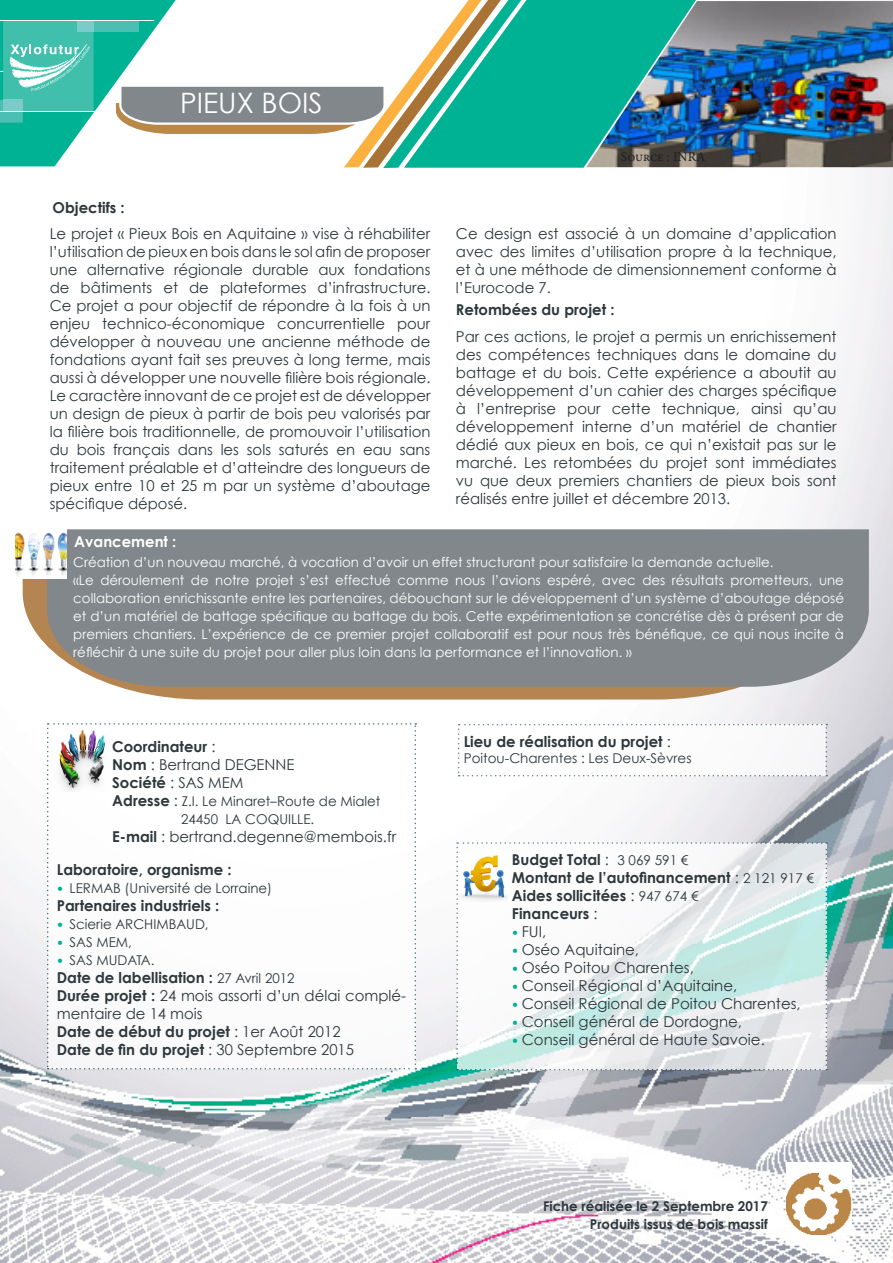
<style>
.page{position:relative;width:893px;height:1263px;background:#fff}
.page>*{position:absolute;margin:0;border:0;box-sizing:border-box;transform-origin:0 0}
.t1{font:28.2px "Century Gothic";color:#fff}
.t2{font:15px/18px "Century Gothic";color:#2d373c;text-align:justify}
.t3{font:700 15px "Century Gothic";color:#2d373c}
.t4{font:700 15px "Century Gothic";color:#fff}
.t5{font:13.5px/18px "Century Gothic";color:#fff;text-align:justify}
.t6{font:13.5px "Century Gothic";color:#2d373c}
.t7{font:700 13.5px "Century Gothic";color:#2d373c}
.t8{font:13.5px "Minion Pro";color:#231f20}
.s1{font-weight:400}
.s2{font-weight:700}
.s3{font-weight:700;font-size:15px}
.s4{font-size:15px}
.s5{font-family:"Calibri";color:#00b294}
.s6{font-weight:400;font-size:13.5px}
.s7{font-family:"Calibri";font-size:13.5px;color:#00b294}
</style>
<div class="page">
<img style="left:0;top:0;width:893px;height:1263px">
<div style="left:521px;top:0;width:175px;height:168px;background:#00b294"></div>
<svg style="left:0;top:0;width:521px;height:168px"></svg>
<img style="left:586px;top:1px;width:307px;height:167px">
<img style="left:787px;top:1162px;width:65px;height:72px">
<svg style="left:47px;top:723px;width:369px;height:346px"></svg>
<img style="left:51px;top:729px;width:61px;height:63px">
<svg style="left:456px;top:842px;width:371px;height:228px"></svg>
<img style="left:459px;top:852px;width:48px;height:51px">
<svg style="left:458px;top:724px;width:369px;height:52px"></svg>
<svg style="left:23px;top:579px;width:814px;height:120px;fill:#b58551"></svg>
<div style="left:47px;top:529px;width:822px;height:158px;background:#81878a"></div>
<img style="left:15px;top:524px;width:52px;height:55px">
<p class="t3" style="left:53px;top:198px;width:74px">Objectifs :</p>
<p class="t1" style="left:180px;top:85px;width:144px">PIEUX BOIS</p>
<p class="t8" style="left:621px;top:148px;width:86px">Source : INRA</p>
<p class="t2" style="left:50px;top:224px;width:382px">Le projet « Pieux Bois en Aquitaine » vise à réhabiliter l’utilisation de pieux en bois dans le sol afin de proposer une alternative régionale durable aux fondations de bâtiments et de plateformes d’infrastructure.<br>Ce projet a pour objectif de répondre à la fois à un enjeu technico-économique concurrentielle pour développer à nouveau une ancienne méthode de fondations ayant fait ses preuves à long terme, mais aussi à développer une nouvelle filière bois régionale.<br>Le caractère innovant de ce projet est de développer un design de pieux à partir de bois peu valorisés par la filière bois traditionnelle, de promouvoir l’utilisation du bois français dans les sols saturés en eau sans traitement préalable et d’atteindre des longueurs de pieux entre 10 et 25 m par un système d’aboutage spécifique déposé.</p>
<p class="t2" style="left:456px;top:224px;width:382px">Ce design est associé à un domaine d’application avec des limites d’utilisation propre à la technique, et à une méthode de dimensionnement conforme à l’Eurocode 7.</p>
<p class="t3" style="left:456px;top:300px;width:160px">Retombées du projet :</p>
<p class="t2" style="left:456px;top:327px;width:382px">Par ces actions, le projet a permis un enrichissement des compétences techniques dans le domaine du battage et du bois. Cette expérience a aboutit au développement d’un cahier des charges spécifique à l’entreprise pour cette technique, ainsi qu’au développement interne d’un matériel de chantier dédié aux pieux en bois, ce qui n’existait pas sur le marché. Les retombées du projet sont immédiates vu que deux premiers chantiers de pieux bois sont réalisés entre juillet et décembre 2013.</p>
<p class="t4" style="left:74px;top:532px;width:104px">Avancement :</p>
<p class="t5" style="left:73px;top:552px;width:702px">Création d’un nouveau marché, à vocation d’avoir un effet structurant pour satisfaire la demande actuelle.</p>
<p class="t5" style="left:73px;top:570px;width:772px">«Le déroulement de notre projet s’est effectué comme nous l’avions espéré, avec des résultats prometteurs, une collaboration enrichissante entre les partenaires, débouchant sur le développement d’un système d’aboutage déposé et d’un matériel de battage spécifique au battage du bois. Cette expérimentation se concrétise dès à présent par de premiers chantiers. L’expérience de ce premier projet collaboratif est pour nous très bénéfique, ce qui nous incite à réfléchir à une suite du projet pour aller plus loin dans la performance et l’innovation. »</p>
<p class="t3" style="left:112px;top:737px;width:105px">Coordinateur <span class="s1">:</span></p>
<p class="t2" style="left:112px;top:756px;width:184px"><span class="s2">Nom</span> : Bertrand DEGENNE</p>
<p class="t3" style="left:112px;top:773px;width:133px">Société <span class="s1">: SAS MEM</span></p>
<p class="t6" style="left:112px;top:793px;width:270px"><span class="s3">Adresse</span> <span class="s4">:</span> Z.I. Le Minaret–Route de Mialet</p>
<p class="t6" style="left:181px;top:811px;width:135px">24450 LA COQUILLE.</p>
<p class="t2" style="left:112px;top:828px;width:285px"><span class="s2">E-mail</span> : bertrand.degenne@membois.fr</p>
<p class="t3" style="left:57px;top:860px;width:176px">Laboratoire, organisme :</p>
<p class="t6" style="left:57px;top:880px;width:217px"><span class="s5">•</span> LERMAB (Université de Lorraine)</p>
<p class="t3" style="left:57px;top:896px;width:164px">Partenaires industriels :</p>
<p class="t6" style="left:57px;top:916px;width:153px"><span class="s5">•</span> Scierie ARCHIMBAUD,</p>
<p class="t6" style="left:57px;top:934px;width:77px"><span class="s5">•</span> SAS MEM,</p>
<p class="t6" style="left:57px;top:952px;width:99px"><span class="s5">•</span> SAS MUDATA.</p>
<p class="t3" style="left:57px;top:968px;width:239px">Date de labellisation : <span class="s6">27 Avril 2012</span></p>
<p class="t2" style="left:57px;top:987px;width:351px"><span class="s2">Durée projet :</span> 24 mois assorti d’un délai complé&shy;mentaire de 14 mois</p>
<p class="t3" style="left:57px;top:1022px;width:285px">Date de début du projet <span class="s1">: 1er Août 2012</span></p>
<p class="t3" style="left:57px;top:1040px;width:299px">Date de fin du projet <span class="s1">: 30 Septembre 2015</span></p>
<p class="t3" style="left:464px;top:732px;width:209px">Lieu de réalisation du projet <span class="s1">:</span></p>
<p class="t6" style="left:464px;top:750px;width:229px">Poitou-Charentes : Les Deux-Sèvres</p>
<p class="t3" style="left:512px;top:850px;width:178px">Budget Total <span class="s1">:</span> <span class="s6">3 069 591 €</span></p>
<p class="t3" style="left:512px;top:868px;width:304px">Montant de l’autofinancement <span class="s1">:</span> <span class="s6">2 121 917 €</span></p>
<p class="t3" style="left:512px;top:886px;width:188px">Aides sollicitées <span class="s1">:</span> <span class="s6">947 674 €</span></p>
<p class="t3" style="left:512px;top:904px;width:87px">Financeurs <span class="s1">:</span></p>
<p class="t2" style="left:512px;top:922px;width:36px"><span class="s7">•</span> FUI,</p>
<p class="t2" style="left:512px;top:940px;width:129px"><span class="s7">•</span> Oséo Aquitaine,</p>
<p class="t2" style="left:512px;top:958px;width:183px"><span class="s7">•</span> Oséo Poitou Charentes,</p>
<p class="t2" style="left:512px;top:976px;width:227px"><span class="s7">•</span> Conseil Régional d’Aquitaine,</p>
<p class="t2" style="left:512px;top:994px;width:290px"><span class="s7">•</span> Conseil Régional de Poitou Charentes,</p>
<p class="t2" style="left:512px;top:1012px;width:232px"><span class="s7">•</span> Conseil général de Dordogne,</p>
<p class="t2" style="left:512px;top:1030px;width:254px"><span class="s7">•</span> Conseil général de Haute Savoie.</p>
<p class="t7" style="left:543px;top:1197px;width:226px">Fiche réalisée le 2 Septembre 2017</p>
<p class="t7" style="left:590px;top:1215px;width:180px">Produits issus de bois massif</p>
</div>
